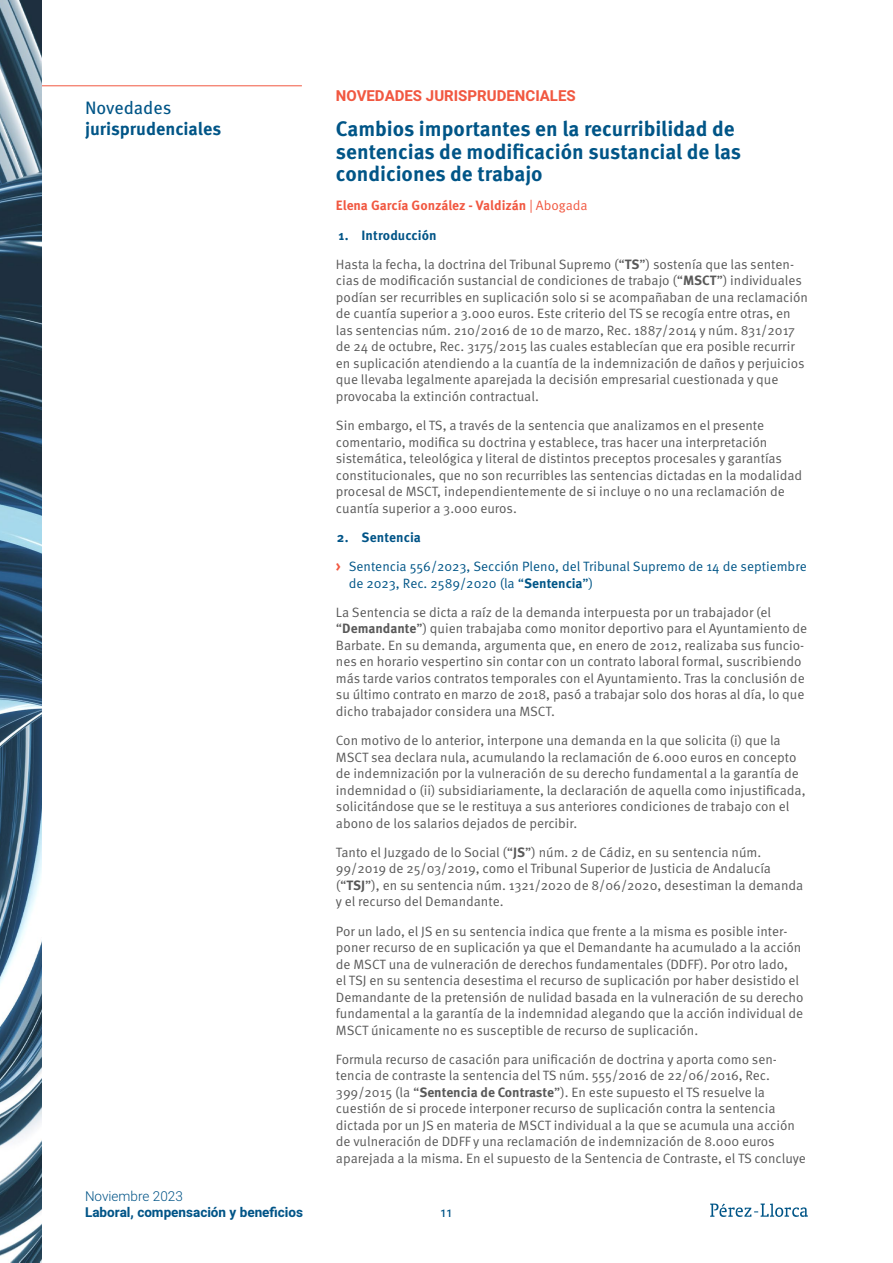
<style>
.page{position:relative;width:893px;height:1263px;background:#fff}
.page>*{position:absolute;margin:0;border:0;box-sizing:border-box;transform-origin:0 0}
.t1{font:700 21px/22.5px "Meta Pro";color:#005587}
.t2{font:700 18px "Meta Pro";letter-spacing:-.005em;color:#005587}
.t3{font:18px "Meta Pro";letter-spacing:-.005em;color:#005587}
.t4{font:700 15px "Heebo";color:#f15841}
.t5{font:13.5px/16.5px "Meta Pro Norm";color:#595959}
.t6{font:13.5px/16.5px "Meta Pro Norm";color:#005587}
.t7{font:700 13.5px "Meta Pro";color:#f15841}
.t8{font:700 13.5px "Heebo";color:#005487}
.t9{font:700 13.5px "Meta Pro";letter-spacing:.005em;color:#005487}
.t10{font:300 13.5px "Heebo";color:#005487}
.t11{font:500 10.5px "Heebo";color:#005487}
.s1{font-family:"Meta Pro Norm";font-weight:400}
.s2{font-family:"Meta Pro";font-weight:700}
.s3{font-family:"Meta Pro";font-weight:700;font-size:16.5px;color:#f15841}
</style>
<div class="page">
<svg style="left:710px;top:1203px;width:98px;height:14px"></svg>
<hr style="left:41px;top:85px;width:261px;height:1px;background:#f15841">
<img style="left:0;top:0;width:41px;height:1263px">
<h2 class="t3" style="left:85px;top:94px;width:88px">Novedades</h2>
<h2 class="t2" style="left:85px;top:115px;width:138px">jurisprudenciales</h2>
<p class="t10" style="left:85px;top:1186px;width:99px">Noviembre 2023</p>
<p class="t8" style="left:85px;top:1203px;width:220px">Laboral, compensación y beneficios</p>
<p class="t4" style="left:336px;top:85px;width:241px">NOVEDADES JURISPRUDENCIALES</p>
<h1 class="t1" style="left:336px;top:116px;width:407px">Cambios importantes en la recurribilidad de sentencias de modificación sustancial de las condiciones de trabajo</h1>
<p class="t7" style="left:336px;top:195px;width:253px">Elena García González - Valdizán <span class="s1">| Abogada</span></p>
<p class="t9" style="left:339px;top:224px;width:100px">1. Introducción</p>
<p class="t5" style="left:336px;top:255px;width:473px">Hasta la fecha, la doctrina del Tribunal Supremo (“<span class="s2">TS</span>”) sostenía que las senten&shy;cias de modificación sustancial de condiciones de trabajo (“<span class="s2">MSCT</span>”) individuales podían ser recurribles en suplicación solo si se acompañaban de una reclamación de cuantía superior a 3.000 euros. Este criterio del TS se recogía entre otras, en las sentencias núm. 210/2016 de 10 de marzo, Rec. 1887/2014 y núm. 831/2017 de 24 de octubre, Rec. 3175/2015 las cuales establecían que era posible recurrir en suplicación atendiendo a la cuantía de la indemnización de daños y perjuicios que llevaba legalmente aparejada la decisión empresarial cuestionada y que provocaba la extinción contractual.</p>
<p class="t5" style="left:336px;top:416px;width:468px">Sin embargo, el TS, a través de la sentencia que analizamos en el presente comentario, modifica su doctrina y establece, tras hacer una interpretación sistemática, teleológica y literal de distintos preceptos procesales y garantías constitucionales, que no son recurribles las sentencias dictadas en la modalidad procesal de MSCT, independientemente de si incluye o no una reclamación de cuantía superior a 3.000 euros.</p>
<p class="t9" style="left:337px;top:527px;width:86px">2. Sentencia</p>
<p class="t6" style="left:349px;top:557px;width:459px;text-indent:-13px"><span class="s3">›</span> Sentencia 556/2023, Sección Pleno, del Tribunal Supremo de 14 de septiembre de 2023, Rec. 2589/2020 (la “<span class="s2">Sentencia</span>”)</p>
<p class="t5" style="left:336px;top:603px;width:473px">La Sentencia se dicta a raíz de la demanda interpuesta por un trabajador (el “<span class="s2">Demandante</span>”) quien trabajaba como monitor deportivo para el Ayuntamiento de Barbate. En su demanda, argumenta que, en enero de 2012, realizaba sus funcio&shy;nes en horario vespertino sin contar con un contrato laboral formal, suscribiendo más tarde varios contratos temporales con el Ayuntamiento. Tras la conclusión de su último contrato en marzo de 2018, pasó a trabajar solo dos horas al día, lo que dicho trabajador considera una MSCT.</p>
<p class="t5" style="left:336px;top:731px;width:471px">Con motivo de lo anterior, interpone una demanda en la que solicita (i) que la MSCT sea declara nula, acumulando la reclamación de 6.000 euros en concepto de indemnización por la vulneración de su derecho fundamental a la garantía de indemnidad o (ii) subsidiariamente, la declaración de aquella como injustificada, solicitándose que se le restituya a sus anteriores condiciones de trabajo con el abono de los salarios dejados de percibir.</p>
<p class="t5" style="left:336px;top:843px;width:469px">Tanto el Juzgado de lo Social (“<span class="s2">JS</span>”) núm. 2 de Cádiz, en su sentencia núm.<br>99/2019 de 25/03/2019, como el Tribunal Superior de Justicia de Andalucía (“<span class="s2">TSJ</span>”), en su sentencia núm. 1321/2020 de 8/06/2020, desestiman la demanda y el recurso del Demandante.</p>
<p class="t5" style="left:336px;top:922px;width:469px">Por un lado, el JS en su sentencia indica que frente a la misma es posible inter&shy;poner recurso de en suplicación ya que el Demandante ha acumulado a la acción de MSCT una de vulneración de derechos fundamentales (DDFF). Por otro lado,<br>el TSJ en su sentencia desestima el recurso de suplicación por haber desistido el Demandante de la pretensión de nulidad basada en la vulneración de su derecho fundamental a la garantía de la indemnidad alegando que la acción individual de MSCT únicamente no es susceptible de recurso de suplicación.</p>
<p class="t5" style="left:336px;top:1050px;width:471px">Formula recurso de casación para unificación de doctrina y aporta como sen&shy;tencia de contraste la sentencia del TS núm. 555/2016 de 22/06/2016, Rec.<br>399/2015 (la “<span class="s2">Sentencia de Contraste</span>”). En este supuesto el TS resuelve la cuestión de si procede interponer recurso de suplicación contra la sentencia dictada por un JS en materia de MSCT individual a la que se acumula una acción de vulneración de DDFF y una reclamación de indemnización de 8.000 euros aparejada a la misma. En el supuesto de la Sentencia de Contraste, el TS concluye</p>
<p class="t11" style="left:440px;top:1206px;width:13px">11</p>
</div>
